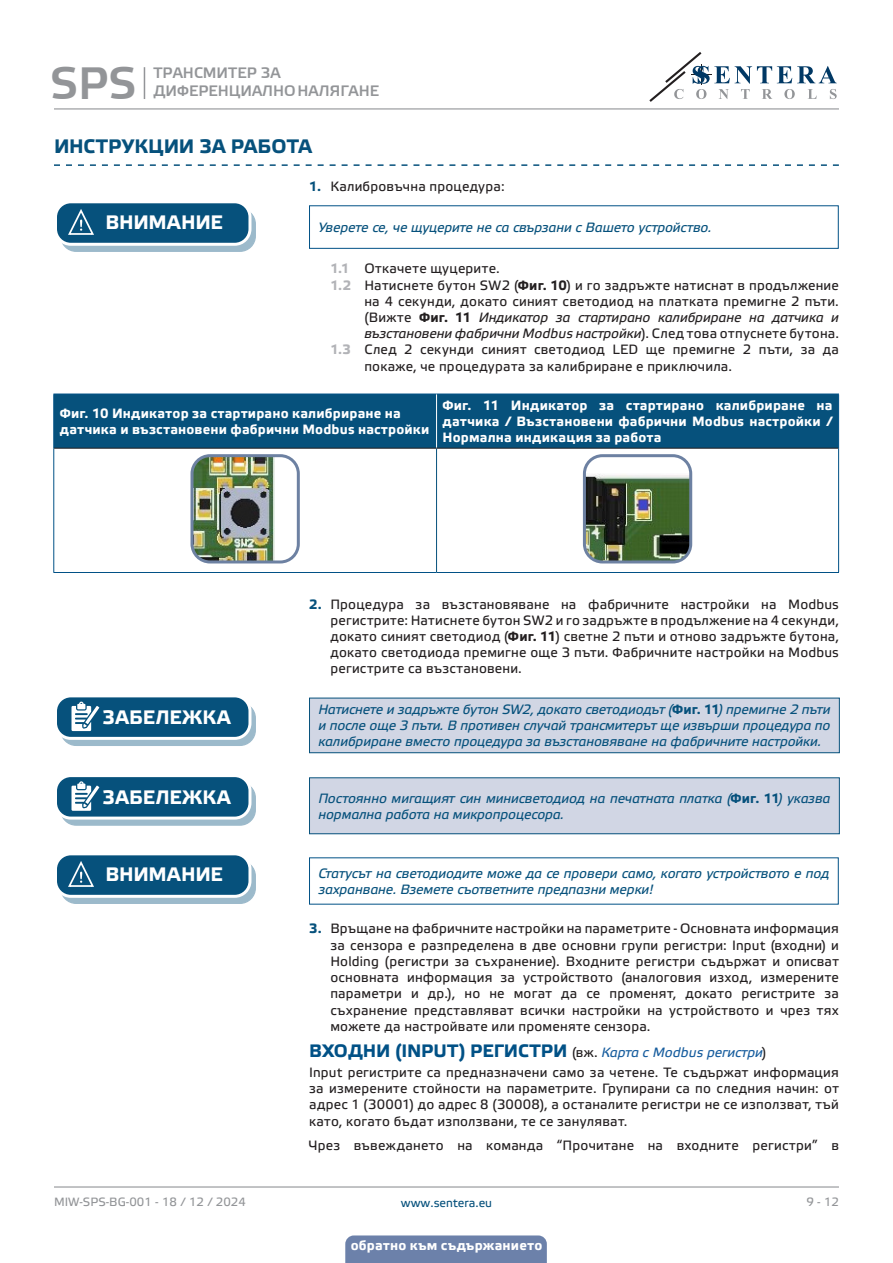
<style>
.page{position:relative;width:893px;height:1263px;background:#fff}
.page>*{position:absolute;margin:0;border:0;box-sizing:border-box;transform-origin:0 0}
.t1{font:45px "Etelka Medium Pro";color:#939598}
.t2{font:700 19.5px "Etelka Text Pro";letter-spacing:.005em;color:#06517c}
.t3{font:700 19.5px "Etelka Text Pro";letter-spacing:.01em;color:#fff}
.t4{font:700 19.5px "Etelka Text Pro";letter-spacing:-.02em;color:#fff}
.Subheader{font:700 18px "Etelka Text Pro";color:#015186}
.t5{font:15px/18px "Etelka Medium Pro";color:#939598}
.body{font:13.5px/16.2px "Etelka Text Pro";letter-spacing:.015em;color:#231f20;text-align:justify}
.attention{font:italic 13.5px/16.2px "Etelka Text Pro";letter-spacing:-.01em;color:#06517c}
.table_text{font:700 13.5px/16.2px "Etelka Text Pro";letter-spacing:.015em;color:#fff}
.t6{font:12px "Etelka Text Pro";color:#939598}
.t7{font:12px "Etelka Text Pro";color:#06517c}
.s1{font-weight:700;color:#06517c}
.s2{font-weight:700;color:#b2b3b7}
.s3{font-weight:700}
.s4{font-style:italic}
.s5{font-weight:700;font-style:normal}
.s6{font-weight:400;font-size:13.5px;color:#231f20}
.s7{font-weight:400;font-style:italic;font-size:13.5px;color:#175d9e}
</style>
<div class="page">
<hr style="left:54px;top:108px;width:785px;height:1px;background:#939598">
<hr style="left:54px;top:1186px;width:785px;height:1px;background:#939598">
<svg style="left:649px;top:52px;width:188px;height:50px"></svg>
<div style="left:345px;top:1235px;width:202px;height:28px;background:#6c81aa"></div>
<svg style="left:54px;top:164px;width:785px;height:2px"></svg>
<div style="left:61px;top:209px;width:194px;height:42px;background:#9cbacb;border-radius:15px"></div>
<div style="left:60px;top:208px;width:196px;height:44px;border:1px solid #06517c;border-radius:15px"></div>
<div style="left:56px;top:202px;width:194px;height:42px;background:#06517c;border-radius:15px"></div>
<div style="left:54px;top:200px;width:197px;height:46px;border:3px solid #fff;border-radius:15px"></div>
<svg style="left:67px;top:209px;width:38px;height:36px"></svg>
<div style="left:309px;top:205px;width:530px;height:44px;border:1px solid #015186"></div>
<div style="left:54px;top:395px;width:784px;height:53px;background:#06517c"></div>
<hr style="left:53px;top:394px;width:384px;height:1px;background:#015186">
<hr style="left:53px;top:394px;width:1px;height:54px;background:#015186">
<hr style="left:437px;top:394px;width:402px;height:1px;background:#015186">
<hr style="left:838px;top:394px;width:1px;height:54px;background:#015186">
<hr style="left:53px;top:448px;width:1px;height:124px;background:#015186">
<hr style="left:838px;top:448px;width:1px;height:124px;background:#015186">
<hr style="left:53px;top:572px;width:384px;height:1px;background:#015186">
<hr style="left:437px;top:572px;width:402px;height:1px;background:#015186">
<hr style="left:436px;top:394px;width:1px;height:54px;background:#fff">
<hr style="left:54px;top:448px;width:383px;height:1px;background:#231f20">
<hr style="left:437px;top:448px;width:401px;height:1px;background:#231f20">
<hr style="left:436px;top:449px;width:1px;height:123px;background:#06517c">
<img style="left:194px;top:458px;width:81px;height:104px">
<div style="left:190px;top:454px;width:110px;height:109px;border:3px solid #6d81a2;border-radius:18px"></div>
<img style="left:584px;top:474px;width:107px;height:88px">
<div style="left:583px;top:454px;width:109px;height:109px;border:3px solid #6d81a2;border-radius:18px"></div>
<div style="left:61px;top:703px;width:194px;height:42px;background:#9cbacb;border-radius:15px"></div>
<div style="left:60px;top:702px;width:196px;height:44px;border:1px solid #06517c;border-radius:15px"></div>
<div style="left:56px;top:696px;width:194px;height:42px;background:#06517c;border-radius:15px"></div>
<div style="left:54px;top:694px;width:197px;height:46px;border:3px solid #fff;border-radius:15px"></div>
<svg style="left:71px;top:702px;width:34px;height:37px"></svg>
<div style="left:309px;top:698px;width:530px;height:55px;background:#d1d6e4"></div>
<div style="left:309px;top:698px;width:531px;height:55px;border:1px solid #06517c"></div>
<svg style="left:61px;top:783px;width:194px;height:42px"></svg>
<div style="left:60px;top:782px;width:196px;height:44px;border:1px solid #06517c;border-radius:15px"></div>
<div style="left:56px;top:776px;width:194px;height:42px;background:#06517c;border-radius:15px"></div>
<div style="left:54px;top:774px;width:197px;height:45px;border:3px solid #fff;border-radius:15px"></div>
<svg style="left:71px;top:781px;width:34px;height:38px"></svg>
<div style="left:309px;top:778px;width:530px;height:56px;background:#d1d6e4"></div>
<div style="left:309px;top:777px;width:531px;height:57px;border:1px solid #06517c"></div>
<div style="left:61px;top:861px;width:194px;height:42px;background:#9cbacb;border-radius:15px"></div>
<div style="left:60px;top:860px;width:196px;height:44px;border:1px solid #06517c;border-radius:15px"></div>
<div style="left:56px;top:854px;width:194px;height:42px;background:#06517c;border-radius:15px"></div>
<div style="left:54px;top:852px;width:197px;height:46px;border:3px solid #fff;border-radius:15px"></div>
<svg style="left:67px;top:861px;width:38px;height:36px"></svg>
<hr style="left:144px;top:67px;width:1px;height:32px;background:#939598">
<h1 class="t1" style="left:50px;top:59px;width:88px">SPS</h1>
<p class="t5" style="left:153px;top:65px;width:227px">ТРАНСМИТЕР ЗА<br>ДИФЕРЕНЦИАЛНО НАЛЯГАНЕ</p>
<p class="t2" style="left:54px;top:136px;width:259px">ИНСТРУКЦИИ ЗА РАБОТА</p>
<p class="body" style="left:309px;top:179px;width:197px"><span class="s1">1.</span> Калибровъчна процедура:</p>
<p class="t4" style="left:105px;top:211px;width:119px">ВНИМАНИЕ</p>
<p class="attention" style="left:318px;top:220px;width:395px">Уверете се, че щуцерите не са свързани с Вашето устройство.</p>
<p class="body" style="left:330px;top:261px;width:171px"><span class="s2">1.1</span> Откачете щуцерите.</p>
<p class="body" style="left:364px;top:278px;width:476px;text-indent:-34px"><span class="s2">1.2</span> Натиснете бутон SW2 (<span class="s3">Фиг. 10</span>) и го задръжте натиснат в продължение на 4 секунди, докато синият светодиод на платката премигне 2 пъти. (Вижте <span class="s3">Фиг. 11</span> <span class="s4">Индикатор за стартирано калибриране на датчика и възстановени фабрични Modbus настройки</span>). След това отпуснете бутона.</p>
<p class="body" style="left:364px;top:342px;width:476px;text-indent:-34px"><span class="s2">1.3</span> След 2 секунди синият светодиод LED ще премигне 2 пъти, за да покаже, че процедурата за калибриране е приключила.</p>
<p class="table_text" style="left:60px;top:406px;width:371px">Фиг. 10 Индикатор за стартирано калибриране на датчика и възстановени фабрични Modbus настройки</p>
<p class="table_text" style="left:443px;top:398px;width:392px;text-align:justify">Фиг. 11 Индикатор за стартирано калибриране на датчика / Възстановени фабрични Modbus настройки / Нормална индикация за работа</p>
<p class="body" style="left:330px;top:597px;width:510px;text-indent:-21px"><span class="s1">2.</span> Процедура за възстановяване на фабричните настройки на Modbus регистрите: Натиснете бутон SW2 и го задръжте в продължение на 4 секунди, докато синият светодиод (<span class="s3">Фиг. 11</span>) светне 2 пъти и отново задръжте бутона, докато светодиода премигне още 3 пъти. Фабричните настройки на Modbus регистрите са възстановени.</p>
<p class="t3" style="left:103px;top:707px;width:129px">ЗАБЕЛЕЖКА</p>
<p class="attention" style="left:318px;top:702px;width:514px;text-align:justify">Натиснете и задръжте бутон SW2, докато светодиодът (<span class="s5">Фиг. 11</span>) премигне 2 пъти и после още 3 пъти. В противен случай трансмитерът ще извърши процедура по калибриране вместо процедура за възстановяване на фабричните настройки.</p>
<p class="t3" style="left:103px;top:786px;width:129px">ЗАБЕЛЕЖКА</p>
<p class="attention" style="left:318px;top:791px;width:514px">Постоянно мигащият син минисветодиод на печатната платка (<span class="s5">Фиг. 11</span>) указва нормална работа на микропроцесора.</p>
<p class="t4" style="left:105px;top:863px;width:119px">ВНИМАНИЕ</p>
<p class="attention" style="left:318px;top:866px;width:512px">Статусът на светодиодите може да се провери само, когато устройството е под захранване. Вземете съответните предпазни мерки!</p>
<p class="body" style="left:330px;top:921px;width:510px;text-indent:-21px"><span class="s1">3.</span> Връщане на фабричните настройки на параметрите - Основната информация за сензора е разпределена в две основни групи регистри: Input (входни) и Holding (регистри за съхранение). Входните регистри съдържат и описват основната информация за устройството (аналоговия изход, измерените параметри и др.), но не могат да се променят, докато регистрите за съхранение представляват всички настройки на устройството и чрез тях можете да настройвате или променяте сензора.</p>
<p class="Subheader" style="left:309px;top:1040px;width:459px">ВХОДНИ (INPUT) РЕГИСТРИ <span class="s6">(вж.</span> <span class="s7">Карта с Modbus регистри</span><span class="s6">)</span></p>
<p class="body" style="left:309px;top:1065px;width:531px">Input регистрите са предназначени само за четене. Те съдържат информация за измерените стойности на параметрите. Групирани са по следния начин: от адрес 1 (30001) до адрес 8 (30008), а останалите регистри не се използват, тъй като, когато бъдат използвани, те се зануляват.</p>
<p class="body" style="left:309px;top:1138px;width:531px">Чрез въвеждането на команда “Прочитане на входните регистри” в</p>
<p class="t6" style="left:54px;top:1195px;width:193px">MIW-SPS-BG-001 - 18 / 12 / 2024</p>
<p class="t7" style="left:401px;top:1196px;width:93px">www.sentera.eu</p>
<p class="t6" style="left:806px;top:1195px;width:34px">9 - 12</p>
<p class="table_text" style="left:351px;top:1238px;width:193px">обратно към съдържанието</p>
</div>
